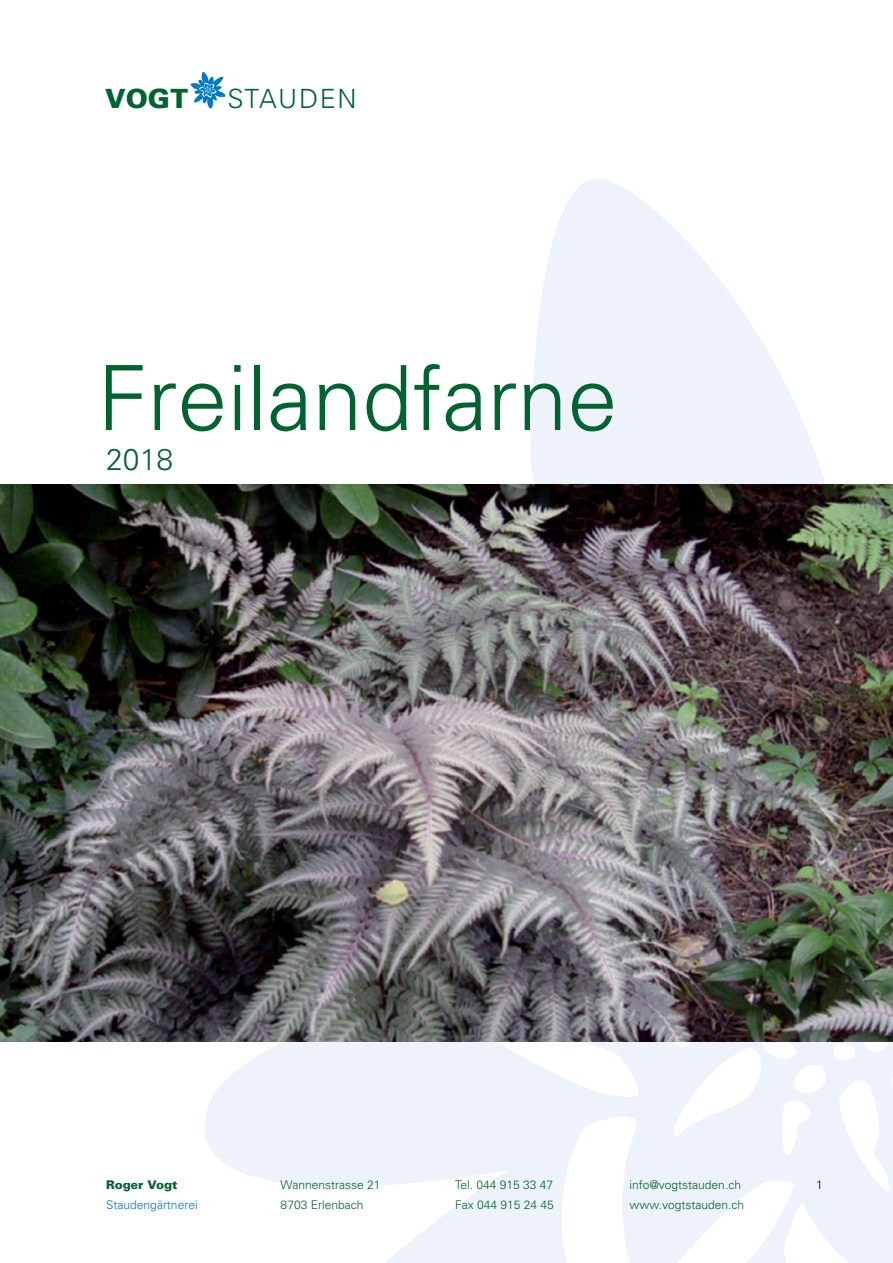
<style>
.page{position:relative;width:893px;height:1263px;background:#fff}
.page>*{position:absolute;margin:0;border:0;box-sizing:border-box;transform-origin:0 0}
.t1{font:900 106.05px "Univers";color:#006330}
.t2{font:300 90px "Univers";color:#006330}
.t3{font:300 30px "Univers";color:#006330}
.t4{font:300 26.55px "Univers";letter-spacing:.055em;color:#006330}
.t5{font:900 26.55px "Univers";color:#006330}
.t6{font:300 12px/20.2px "Univers";color:#006330}
.t7{font:300 12px "Univers";color:#007ac2}
.t8{font:900 12px "Univers";color:#006330}
.t9{font:300 12px "Univers";color:#000}
</style>
<div class="page">
<img style="left:0;top:179px;width:893px;height:1084px">
<img style="left:0;top:485px;width:893px;height:557px">
<svg style="left:190px;top:71px;width:36px;height:38px"></svg>
<h3 class="t5" style="left:105px;top:82px;width:84px">VOGT</h3>
<h3 class="t4" style="left:227px;top:82px;width:131px">STAUDEN</h3>
<h2 class="t2" style="left:97px;top:344px;width:522px">Freilandfarne</h2>
<h1 class="t1" style="left:105px;top:371px;width:333px">VOGT</h1>
<h3 class="t3" style="left:106px;top:442px;width:68px">2018</h3>
<p class="t6" style="left:281px;top:1174px;width:101px">Wannenstrasse 21<br>8703 Erlenbach</p>
<p class="t6" style="left:455px;top:1174px;width:100px">Tel. 044 915 33 47<br>Fax 044 915 24 45</p>
<p class="t6" style="left:629px;top:1174px;width:116px">info@vogtstauden.ch www.vogtstauden.ch</p>
<p class="t8" style="left:106px;top:1177px;width:73px">Roger Vogt</p>
<p class="t9" style="left:816px;top:1177px;width:8px">1</p>
<p class="t7" style="left:106px;top:1197px;width:93px">Staudengärtnerei</p>
</div>
